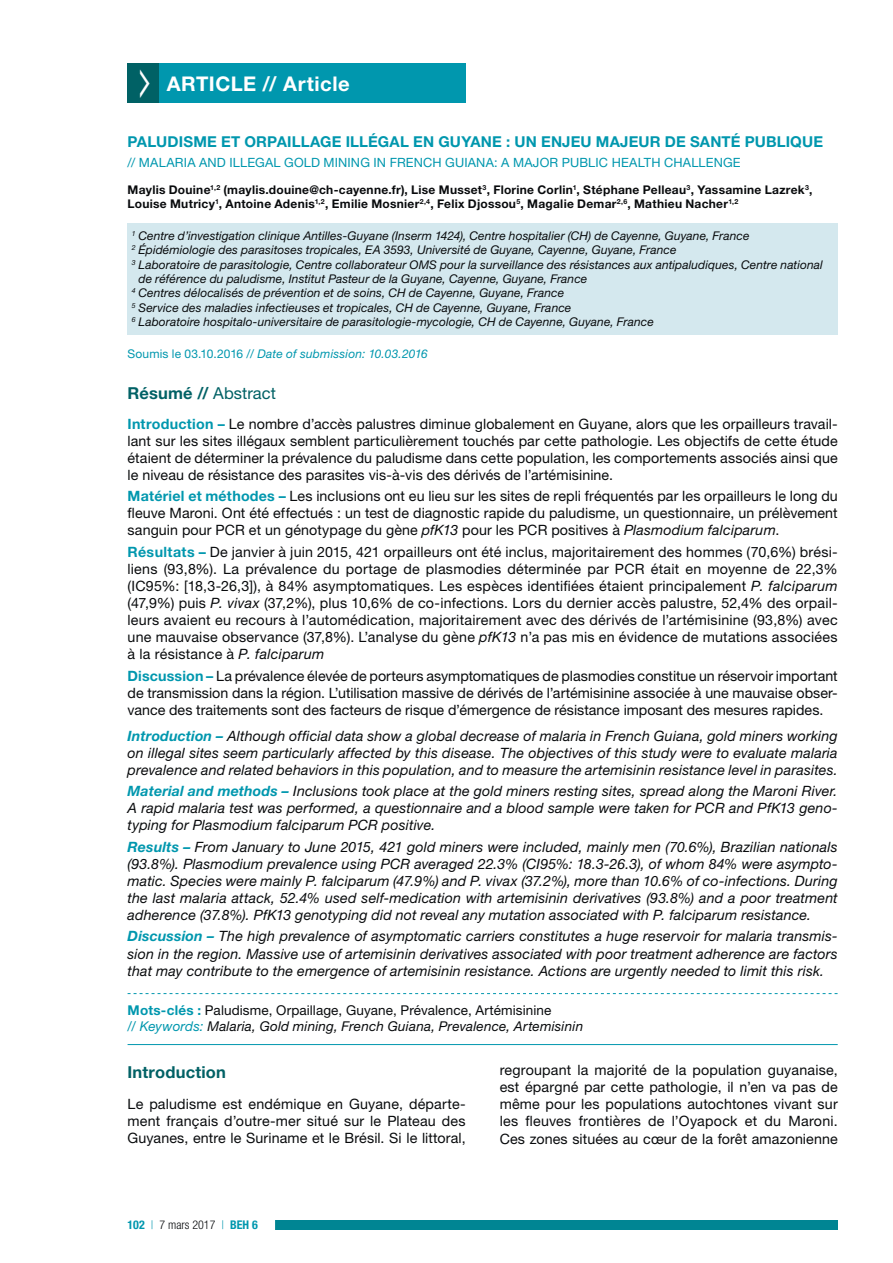
<style>
.page{position:relative;width:893px;height:1263px;background:#fff}
.page>*{position:absolute;margin:0;border:0;box-sizing:border-box;transform-origin:0 0}
.t1{font:700 20.25px "Helvetica Neue LT Std";letter-spacing:.025em;color:#fff}
.t2{font:700 16.5px "Helvetica Neue LT Std";letter-spacing:.01em;color:#006165}
.t3{font:700 15px "Helvetica Neue LT Std";letter-spacing:.01em;color:#0097ae}
.t4{font:14.25px/17.1px "Helvetica Neue LT Std";letter-spacing:.005em;color:#090b0d;text-align:justify}
.t5{font:italic 14.25px/17.1px "Helvetica Neue LT Std";letter-spacing:.01em;color:#090b0d;text-align:justify}
.t6{font:italic 13.5px/16.2px "Helvetica Neue LT Std";letter-spacing:.015em;color:#090b0d}
.t7{font:12.75px "Helvetica Neue LT Std";letter-spacing:.01em;color:#0097ae}
.t8{font:italic 12px "Helvetica Neue LT Std";letter-spacing:.01em;color:#090b0d}
.t9{font:700 12px/14.4px "Helvetica Neue LT Std";letter-spacing:.025em;color:#090b0d}
.t10{font:italic 12px "Helvetica Neue LT Std";letter-spacing:.015em;color:#0097ae}
.t11{font:300 condensed 12px "Helvetica Neue LT Std";color:#090b0d}
.s1{font-style:normal}
.s2{font-weight:400}
.s3{font-weight:700;color:#0097ae}
.s4{font-style:italic}
.s5{font-weight:700;font-style:normal;color:#0097ae}
.s6{color:#0097ae}
</style>
<div class="page">
<div style="left:242px;top:1221px;width:596px;height:9px;background:#008593"></div>
<div style="left:110px;top:1219px;width:165px;height:12px;background:#fff"></div>
<div style="left:159px;top:64px;width:307px;height:39px;background:#0097ae"></div>
<div style="left:128px;top:223px;width:710px;height:112px;background:#d4e8ee"></div>
<svg style="left:128px;top:993px;width:710px;height:1px"></svg>
<hr style="left:128px;top:1044px;width:710px;height:1px;background:#0097ae">
<div style="left:128px;top:64px;width:31px;height:39px;background:#006165"></div>
<h1 class="t1" style="left:167px;top:71px;width:184px">ARTICLE // Article</h1>
<p class="t3" style="left:128px;top:133px;width:697px">PALUDISME ET ORPAILLAGE ILLÉGAL EN GUYANE : UN ENJEU MAJEUR DE SANTÉ PUBLIQUE</p>
<p class="t7" style="left:128px;top:155px;width:615px">// MALARIA AND ILLEGAL GOLD MINING IN FRENCH GUIANA: A MAJOR PUBLIC HEALTH CHALLENGE</p>
<p class="t9" style="left:128px;top:182px;width:686px">Maylis Douine<sup>1,2</sup> (maylis.douine@ch-cayenne.fr), Lise Musset<sup>3</sup>, Florine Corlin<sup>1</sup>, Stéphane Pelleau<sup>3</sup>, Yassamine Lazrek<sup>3</sup>,<br>Louise Mutricy<sup>1</sup>, Antoine Adenis<sup>1,2</sup>, Emilie Mosnier<sup>2,4</sup>, Felix Djossou<sup>5</sup>, Magalie Demar<sup>2,6</sup>, Mathieu Nacher<sup>1,2</sup></p>
<p class="t8" style="left:132px;top:228px;width:619px"><sup>1</sup> Centre d’investigation clinique Antilles-Guyane (Inserm 1424), Centre hospitalier (CH) de Cayenne, Guyane, France</p>
<p class="t8" style="left:132px;top:243px;width:546px"><sup>2</sup> Épidémiologie des parasitoses tropicales, EA 3593, Université de Guyane, Cayenne, Guyane, France</p>
<p class="t8" style="left:132px;top:257px;width:693px"><sup>3</sup> Laboratoire de parasitologie, Centre collaborateur OMS pour la surveillance des résistances aux antipaludiques, Centre national</p>
<p class="t8" style="left:139px;top:271px;width:450px">de référence du paludisme, Institut Pasteur de la Guyane, Cayenne, Guyane, France</p>
<p class="t8" style="left:132px;top:286px;width:434px"><sup>4</sup> Centres délocalisés de prévention et de soins, CH de Cayenne, Guyane, France</p>
<p class="t8" style="left:132px;top:300px;width:441px"><sup>5</sup> Service des maladies infectieuses et tropicales, CH de Cayenne, Guyane, France</p>
<p class="t8" style="left:132px;top:315px;width:524px"><sup>6</sup> Laboratoire hospitalo-universitaire de parasitologie-mycologie, CH de Cayenne, Guyane, France</p>
<p class="t10" style="left:128px;top:346px;width:302px"><span class="s1">Soumis le 03.10.2016 //</span> Date of submission: 10.03.2016</p>
<p class="t2" style="left:128px;top:383px;width:150px">Résumé // <span class="s2">Abstract</span></p>
<p class="t4" style="left:128px;top:415px;width:712px"><span class="s3">Introduction –</span> Le nombre d’accès palustres diminue globalement en Guyane, alors que les orpailleurs travail&shy;lant sur les sites illégaux semblent particulièrement touchés par cette pathologie. Les objectifs de cette étude étaient de déterminer la prévalence du paludisme dans cette population, les comportements associés ainsi que le niveau de résistance des parasites vis-à-vis des dérivés de l’artémisinine.</p>
<p class="t4" style="left:128px;top:487px;width:712px"><span class="s3">Matériel et méthodes –</span> Les inclusions ont eu lieu sur les sites de repli fréquentés par les orpailleurs le long du fleuve Maroni. Ont été effectués : un test de diagnostic rapide du paludisme, un questionnaire, un prélèvement sanguin pour PCR et un génotypage du gène <span class="s4">pfK13</span> pour les PCR positives à <span class="s4">Plasmodium falciparum</span>.</p>
<p class="t4" style="left:128px;top:543px;width:712px"><span class="s3">Résultats –</span> De janvier à juin 2015, 421 orpailleurs ont été inclus, majoritairement des hommes (70,6%) brési&shy;liens (93,8%). La prévalence du portage de plasmodies déterminée par PCR était en moyenne de 22,3% (IC95%: [18,3-26,3]), à 84% asymptomatiques. Les espèces identifiées étaient principalement <span class="s4">P. falciparum </span>(47,9%) puis <span class="s4">P. vivax</span> (37,2%), plus 10,6% de co-infections. Lors du dernier accès palustre, 52,4% des orpail&shy;leurs avaient eu recours à l’automédication, majoritairement avec des dérivés de l’artémisinine (93,8%) avec une mauvaise observance (37,8%). L’analyse du gène <span class="s4">pfK13</span> n’a pas mis en évidence de mutations associées à la résistance à <span class="s4">P. falciparum</span></p>
<p class="t4" style="left:128px;top:667px;width:712px"><span class="s3">Discussion –</span> La prévalence élevée de porteurs asymptomatiques de plasmodies constitue un réservoir important de transmission dans la région. L’utilisation massive de dérivés de l’artémisinine associée à une mauvaise obser&shy;vance des traitements sont des facteurs de risque d’émergence de résistance imposant des mesures rapides.</p>
<p class="t5" style="left:128px;top:727px;width:712px"><span class="s3">Introduction –</span> Although official data show a global decrease of malaria in French Guiana, gold miners working on illegal sites seem particularly affected by this disease. The objectives of this study were to evaluate malaria prevalence and related behaviors in this population, and to measure the artemisinin resistance level in parasites.</p>
<p class="t5" style="left:128px;top:782px;width:712px"><span class="s3">Material and methods –</span> Inclusions took place at the gold miners resting sites, spread along the Maroni River.<br>A rapid malaria test was performed, a questionnaire and a blood sample were taken for PCR and PfK13 geno&shy;typing for Plasmodium falciparum PCR positive.</p>
<p class="t5" style="left:128px;top:838px;width:712px"><span class="s3">Results –</span> From January to June 2015, 421 gold miners were included, mainly men (70.6%), Brazilian nationals (93.8%). Plasmodium prevalence using PCR averaged 22.3% (CI95%: 18.3-26.3), of whom 84% were asympto&shy;matic. Species were mainly P. falciparum (47.9%) and P. vivax (37.2%), more than 10.6% of co-infections. During the last malaria attack, 52.4% used self-medication with artemisinin derivatives (93.8%) and a poor treatment adherence (37.8%). PfK13 genotyping did not reveal any mutation associated with P. falciparum resistance.</p>
<p class="t5" style="left:128px;top:927px;width:712px"><span class="s3">Discussion –</span> The high prevalence of asymptomatic carriers constitutes a huge reservoir for malaria transmis&shy;sion in the region. Massive use of artemisinin derivatives associated with poor treatment adherence are factors that may contribute to the emergence of artemisinin resistance. Actions are urgently needed to limit this risk.</p>
<p class="t6" style="left:128px;top:1002px;width:457px"><span class="s5">Mots-clés :</span> <span class="s1">Paludisme, Orpaillage, Guyane, Prévalence, Artémisinine<br></span><span class="s6">// Keywords:</span> Malaria, Gold mining, French Guiana, Prevalence, Artemisinin</p>
<p class="t2" style="left:128px;top:1062px;width:100px">Introduction</p>
<p class="t4" style="left:128px;top:1095px;width:340px">Le paludisme est endémique en Guyane, départe&shy;ment français d’outre-mer situé sur le Plateau des Guyanes, entre le Suriname et le Brésil. Si le littoral,</p>
<p class="t4" style="left:500px;top:1061px;width:340px">regroupant la majorité de la population guyanaise, est épargné par cette pathologie, il n’en va pas de même pour les populations autochtones vivant sur les fleuves frontières de l’Oyapock et du Maroni.<br>Ces zones situées au cœur de la forêt amazonienne</p>
<p class="t11" style="left:128px;top:1218px;width:132px"><span class="s3">102</span> <span class="s6">|</span> 7 mars 2017 <span class="s6">|</span> <span class="s3">BEH 6</span></p>
</div>
